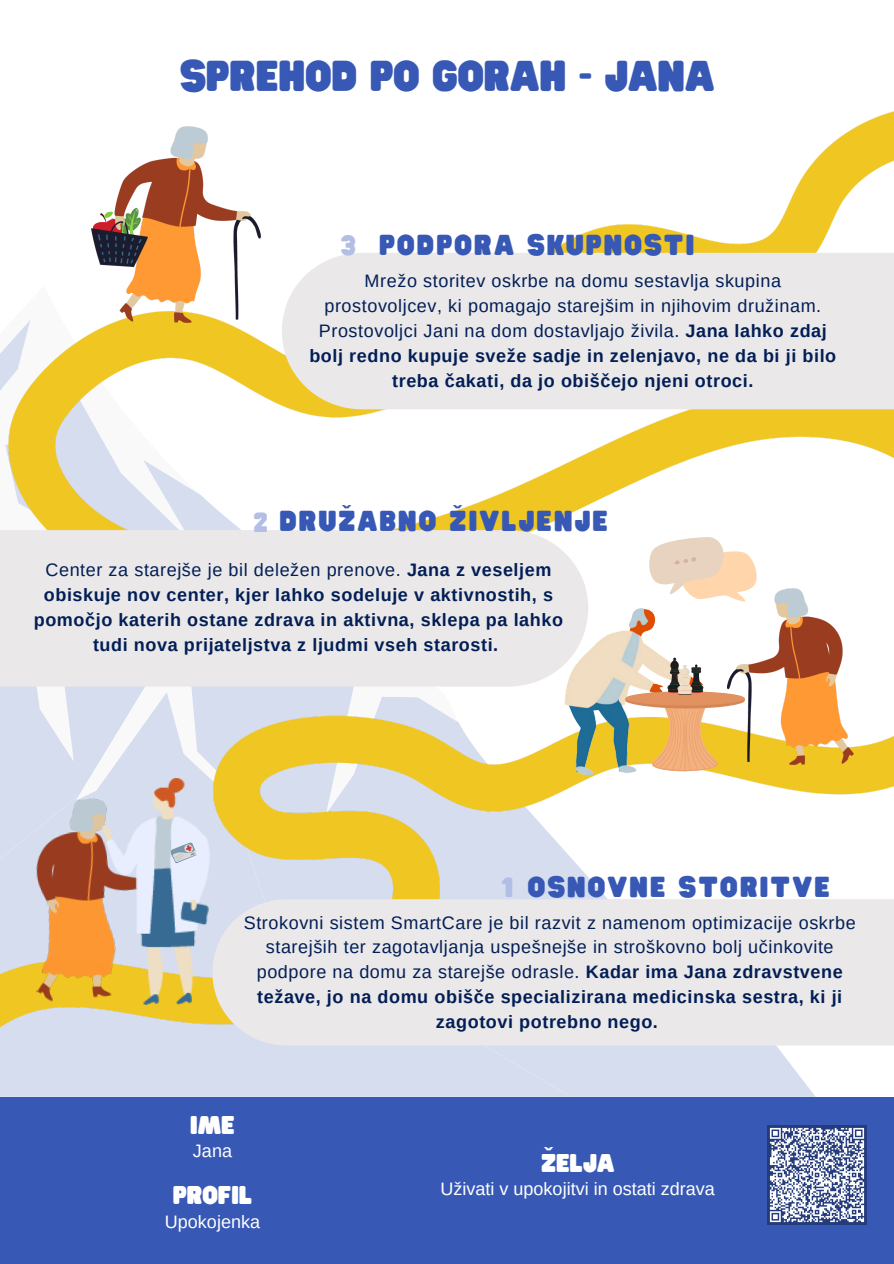
<style>
.page{position:relative;width:894px;height:1264px;background:#fff}
.page>*{position:absolute;margin:0;border:0;box-sizing:border-box;transform-origin:0 0}
.t1{font:37.95px "Hitand Run";color:#3758b4}
.t2{font:25.35px "Hitand Run";letter-spacing:.09em;color:#3758b4}
.t3{font:24.3px "Hitand Run";color:#b2bee3}
.t4{font:22.5px "Hitand Run";color:#fff}
.t5{font:700 20.85px "Noto Sans";color:#3758b4}
.t6{font:700 20.85px "Noto Sans";color:#fff}
.t7{font:18px/24.8px "Arimo";letter-spacing:.03em;color:#021e56;text-align:center}
.t8{font:700 18px/24.8px "Arimo";letter-spacing:.03em;color:#021e56;text-align:center}
.t9{font:18px "Arimo";color:#fff}
.s1{font-weight:700}
.s2{font-weight:400}
</style>
<div class="page">
<img style="left:0;top:111px;width:893px;height:1152px">
<img style="left:15px;top:794px;width:87px;height:210px">
<svg style="left:91px;top:208px;width:1px;height:40px"></svg>
<img style="left:92px;top:127px;width:168px;height:196px">
<img style="left:102px;top:778px;width:107px;height:226px">
<svg style="left:171px;top:842px;width:25px;height:21px"></svg>
<img style="left:727px;top:588px;width:126px;height:177px">
<img style="left:564px;top:608px;width:150px;height:166px">
<svg style="left:644px;top:527px;width:117px;height:86px"></svg>
<svg style="left:624px;top:657px;width:121px;height:114px"></svg>
<div style="left:282px;top:253px;width:611px;height:156px;background:#eae8e8"></div>
<div style="left:0;top:530px;width:588px;height:156px;background:#eae8e8"></div>
<div style="left:212px;top:899px;width:681px;height:146px;background:#eae8e8"></div>
<img style="left:767px;top:1125px;width:99px;height:99px">
<p class="t1" style="left:180px;top:55px;width:536px">SPREHOD PO GORAH - JANA</p>
<p class="t3" style="left:341px;top:232px;width:16px">3</p>
<p class="t2" style="left:379px;top:231px;width:316px">PODPORA SKUPNOSTI</p>
<p class="t7" style="left:309px;top:269px;width:528px">Mrežo storitev oskrbe na domu sestavlja skupina prostovoljcev, ki pomagajo starejšim in njihovim družinam.<br>Prostovoljci Jani na dom dostavljajo živila. <span class="s1">Jana lahko zdaj bolj redno kupuje sveže sadje in zelenjavo, ne da bi ji bilo treba čakati, da jo obiščejo njeni otroci.</span></p>
<p class="t5" style="left:341px;top:498px;width:12px">ˇ</p>
<p class="t5" style="left:452px;top:498px;width:12px">ˇ</p>
<p class="t3" style="left:254px;top:509px;width:15px">2</p>
<p class="t2" style="left:279px;top:506px;width:330px">DRUZABNO ZIVLJENJE</p>
<p class="t8" style="left:34px;top:558px;width:530px"><span class="s2">Center za starejše je bil deležen prenove.</span> Jana z veseljem obiskuje nov center, kjer lahko sodeluje v aktivnostih, s pomočjo katerih ostane zdrava in aktivna, sklepa pa lahko tudi nova prijateljstva z ljudmi vseh starosti.</p>
<p class="t3" style="left:501px;top:874px;width:13px">1</p>
<p class="t2" style="left:527px;top:873px;width:303px">OSNOVNE STORITVE</p>
<p class="t7" style="left:244px;top:909px;width:613px">Strokovni sistem SmartCare je bil razvit z namenom optimizacije oskrbe starejših ter zagotavljanja uspešnejše in stroškovno bolj učinkovite podpore na domu za starejše odrasle. <span class="s1">Kadar ima Jana zdravstvene težave, jo na domu obišče specializirana medicinska sestra, ki ji zagotovi potrebno nego.</span></p>
<p class="t4" style="left:190px;top:1112px;width:46px">IME</p>
<p class="t9" style="left:193px;top:1140px;width:41px">Jana</p>
<p class="t4" style="left:173px;top:1182px;width:81px">PROFIL</p>
<p class="t9" style="left:165px;top:1211px;width:97px">Upokojenka</p>
<p class="t6" style="left:543px;top:1140px;width:12px">ˇ</p>
<p class="t4" style="left:541px;top:1150px;width:75px">ZELJA</p>
<p class="t9" style="left:440px;top:1179px;width:276px">Uživati v upokojitvi in ostati zdrava</p>
</div>
